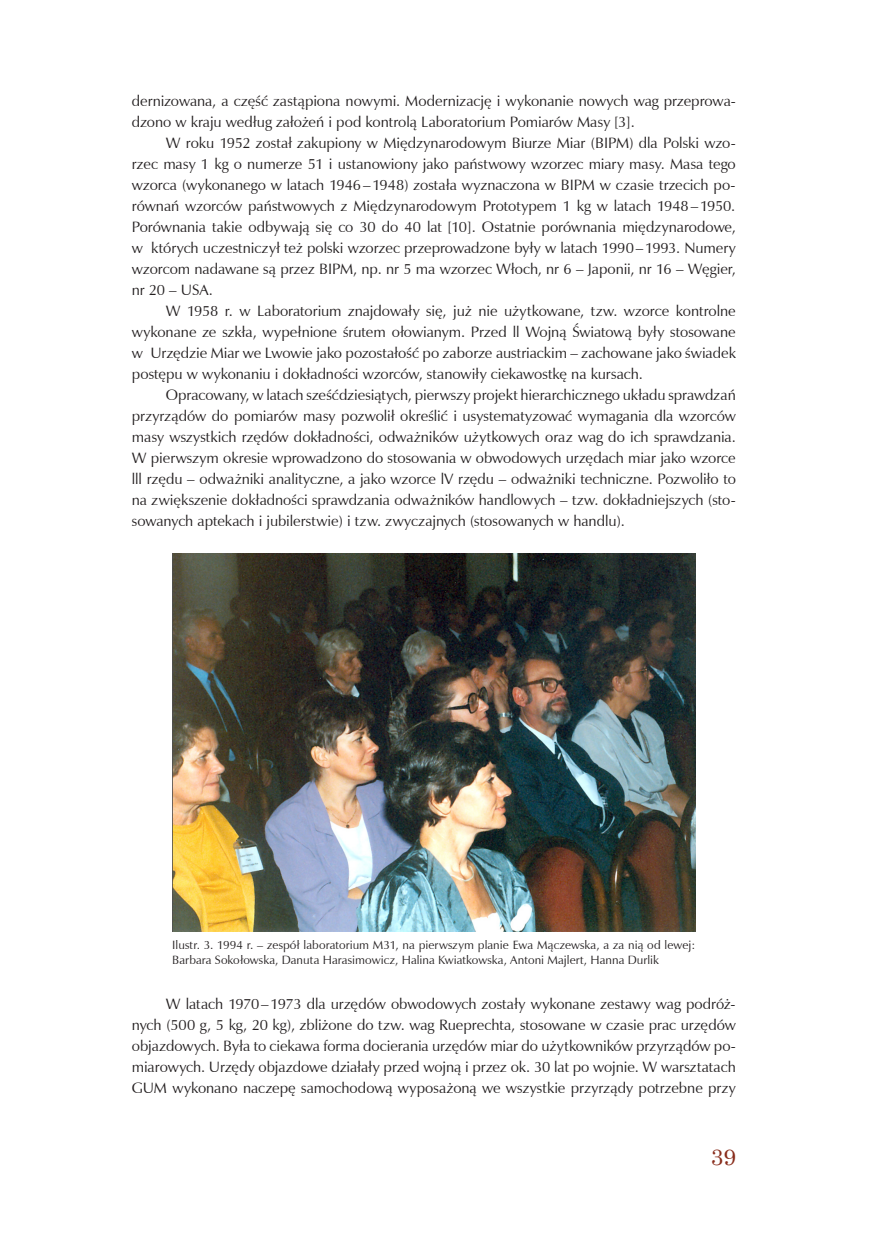
<style>
.page{position:relative;width:872px;height:1246px;background:#fff}
.page>*{position:absolute;margin:0;border:0;box-sizing:border-box;transform-origin:0 0}
.t1{font:22.5px "Century Schoolbook";color:#882c1b}
.t2{font:15px/21px "Zapf Humanist 601 L2";color:#231f20;text-align:justify}
.t3{font:12px/15px "Zapf Humanist 601 L2";letter-spacing:.005em;color:#231f20}
</style>
<div class="page">
<img style="left:172px;top:554px;width:523px;height:377px">
<p class="t2" style="left:132px;top:90px;width:605px">dernizowana, a część zastąpiona nowymi. Modernizację i wykonanie nowych wag przeprowa&shy;dzono w kraju według założeń i pod kontrolą Laboratorium Pomiarów Masy [3].</p>
<p class="t2" style="left:132px;top:132px;width:605px;text-indent:34px">W roku 1952 został zakupiony w Międzynarodowym Biurze Miar (BIPM) dla Polski wzo&shy;rzec masy 1 kg o numerze 51 i ustanowiony jako państwowy wzorzec miary masy. Masa tego wzorca (wykonanego w latach 1946– 1948) została wyznaczona w BIPM w czasie trzecich po&shy;równań wzorców państwowych z Międzynarodowym Prototypem 1 kg w latach 1948– 1950.<br>Porównania takie odbywają się co 30 do 40 lat [10]. Ostatnie porównania międzynarodowe, w których uczestniczył też polski wzorzec przeprowadzone były w latach 1990– 1993. Numery wzorcom nadawane są przez BIPM, np. nr 5 ma wzorzec Włoch, nr 6 – Japonii, nr 16 – Węgier, nr 20 – USA.</p>
<p class="t2" style="left:132px;top:300px;width:605px;text-indent:34px">W 1958 r. w Laboratorium znajdowały się, już nie użytkowane, tzw. wzorce kontrolne wykonane ze szkła, wypełnione śrutem ołowianym. Przed ll Wojną Światową były stosowane w Urzędzie Miar we Lwowie jako pozostałość po zaborze austriackim – zachowane jako świadek postępu w wykonaniu i dokładności wzorców, stanowiły ciekawostkę na kursach.</p>
<p class="t2" style="left:132px;top:384px;width:605px;text-indent:34px">Opracowany, w latach sześćdziesiątych, pierwszy projekt hierarchicznego układu sprawdzań przyrządów do pomiarów masy pozwolił określić i usystematyzować wymagania dla wzorców masy wszystkich rzędów dokładności, odważników użytkowych oraz wag do ich sprawdzania.<br>W pierwszym okresie wprowadzono do stosowania w obwodowych urzędach miar jako wzorce lll rzędu – odważniki analityczne, a jako wzorce lV rzędu – odważniki techniczne. Pozwoliło to na zwiększenie dokładności sprawdzania odważników handlowych – tzw. dokładniejszych (sto&shy;sowanych aptekach i jubilerstwie) i tzw. zwyczajnych (stosowanych w handlu).</p>
<p class="t3" style="left:172px;top:937px;width:524px">Ilustr. 3. 1994 r. – zespół laboratorium M31, na pierwszym planie Ewa Mączewska, a za nią od lewej:<br>Barbara Sokołowska, Danuta Harasimowicz, Halina Kwiatkowska, Antoni Majlert, Hanna Durlik</p>
<p class="t2" style="left:132px;top:993px;width:605px;text-indent:34px">W latach 1970– 1973 dla urzędów obwodowych zostały wykonane zestawy wag podróż&shy;nych (500 g, 5 kg, 20 kg), zbliżone do tzw. wag Rueprechta, stosowane w czasie prac urzędów objazdowych. Była to ciekawa forma docierania urzędów miar do użytkowników przyrządów po&shy;miarowych. Urzędy objazdowe działały przed wojną i przez ok. 30 lat po wojnie. W warsztatach GUM wykonano naczepę samochodową wyposażoną we wszystkie przyrządy potrzebne przy</p>
<h1 class="t1" style="left:711px;top:1138px;width:26px">39</h1>
</div>
